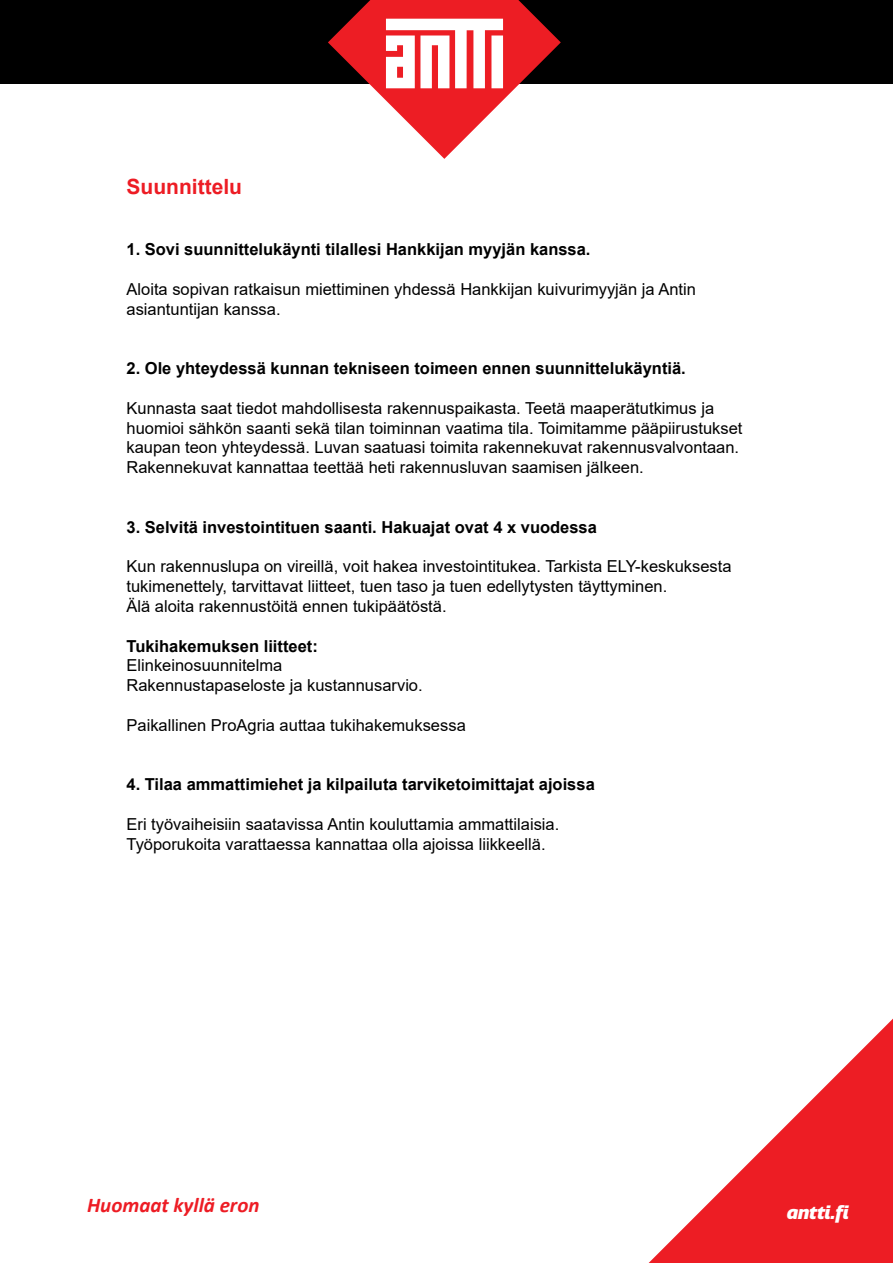
<style>
.page{position:relative;width:893px;height:1263px;background:#fff}
.page>*{position:absolute;margin:0;border:0;box-sizing:border-box;transform-origin:0 0}
.t1{font:italic 700 21px "Calibri";color:#ed1c24}
.t2{font:700 21px "Arial";color:#ed1c24}
.t3{font:italic 900 18px "Quatro";letter-spacing:-.01em;color:#fff}
.t4{font:16.5px/19.8px "Arial";color:#000}
.t5{font:700 16.5px "Arial";color:#000}
</style>
<div class="page">
<div style="left:0;top:0;width:893px;height:84px;background:#000"></div>
<svg style="left:649px;top:1019px;width:244px;height:244px"></svg>
<svg style="left:328px;top:0;width:233px;height:159px"></svg>
<p class="t2" style="left:126px;top:172px;width:117px">Suunnittelu</p>
<p class="t5" style="left:126px;top:238px;width:466px">1. Sovi suunnittelukäynti tilallesi Hankkijan myyjän kanssa.</p>
<p class="t4" style="left:126px;top:279px;width:571px">Aloita sopivan ratkaisun miettiminen yhdessä Hankkijan kuivurimyyjän ja Antin asiantuntijan kanssa.</p>
<p class="t5" style="left:126px;top:357px;width:561px">2. Ole yhteydessä kunnan tekniseen toimeen ennen suunnittelukäyntiä.</p>
<p class="t4" style="left:126px;top:398px;width:617px">Kunnasta saat tiedot mahdollisesta rakennuspaikasta. Teetä maaperätutkimus ja huomioi sähkön saanti sekä tilan toiminnan vaatima tila. Toimitamme pääpiirustukset kaupan teon yhteydessä. Luvan saatuasi toimita rakennekuvat rakennusvalvontaan.<br>Rakennekuvat kannattaa teettää heti rakennusluvan saamisen jälkeen.</p>
<p class="t5" style="left:126px;top:515px;width:472px">3. Selvitä investointituen saanti. Hakuajat ovat 4 x vuodessa</p>
<p class="t4" style="left:126px;top:556px;width:607px">Kun rakennuslupa on vireillä, voit hakea investointitukea. Tarkista ELY-keskuksesta tukimenettely, tarvittavat liitteet, tuen taso ja tuen edellytysten täyttyminen.<br>Älä aloita rakennustöitä ennen tukipäätöstä.</p>
<p class="t5" style="left:126px;top:634px;width:193px">Tukihakemuksen liitteet:</p>
<p class="t4" style="left:126px;top:655px;width:298px">Elinkeinosuunnitelma<br>Rakennustapaseloste ja kustannusarvio.</p>
<p class="t4" style="left:126px;top:715px;width:341px">Paikallinen ProAgria auttaa tukihakemuksessa</p>
<p class="t5" style="left:126px;top:773px;width:470px">4. Tilaa ammattimiehet ja kilpailuta tarviketoimittajat ajoissa</p>
<p class="t4" style="left:126px;top:814px;width:434px">Eri työvaiheisiin saatavissa Antin kouluttamia ammattilaisia.<br>Työporukoita varattaessa kannattaa olla ajoissa liikkeellä.</p>
<p class="t1" style="left:87px;top:1190px;width:174px">Huomaat kyllä eron</p>
<p class="t3" style="left:787px;top:1202px;width:64px">antti.fi</p>
</div>
